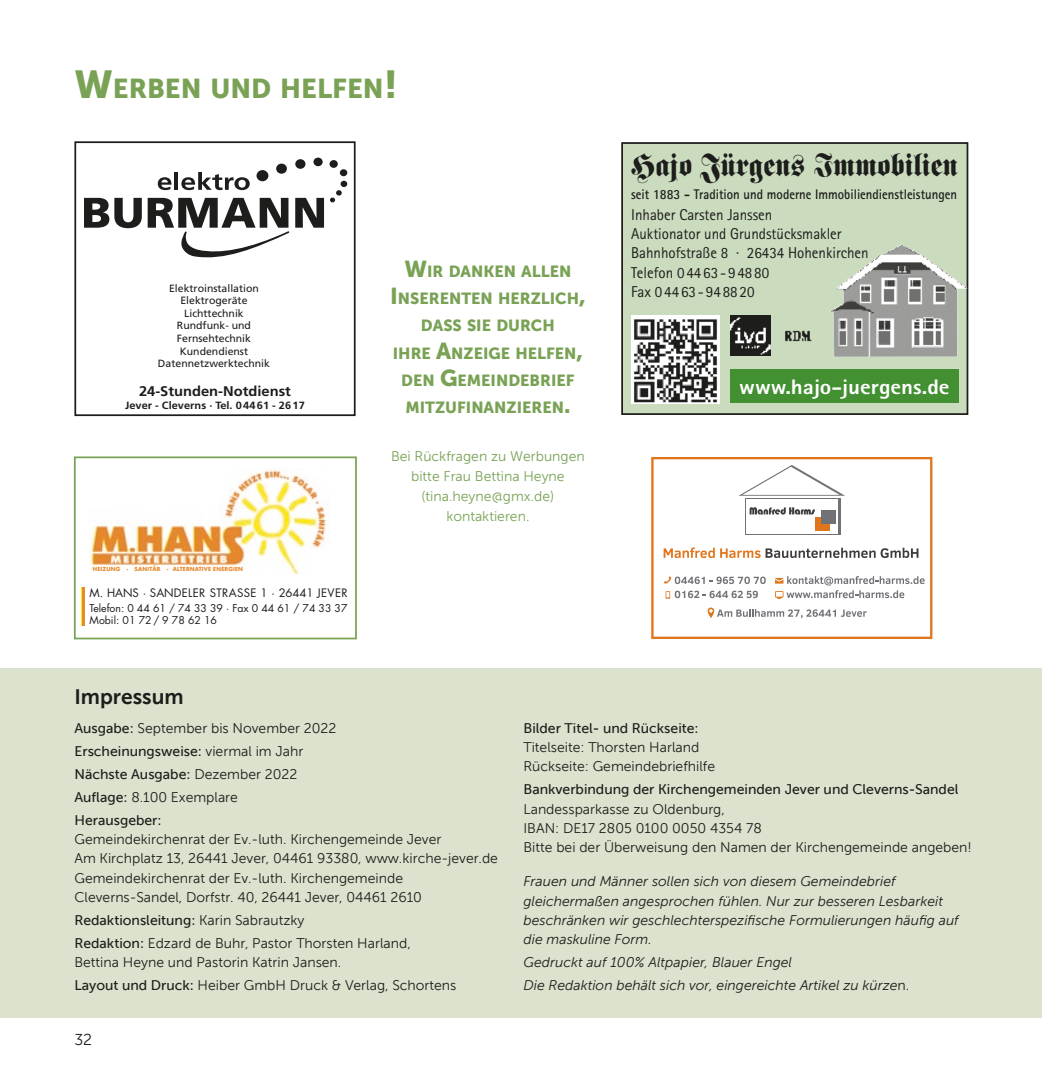
<style>
.page{position:relative;width:1042px;height:1092px;background:#fff}
.page>*{position:absolute;margin:0;border:0;box-sizing:border-box;transform-origin:0 0}
.t1{font:31.5px "Fette Fraktur LT Std";color:#1d1d1b;scale:.91 1}
.t2{font:26.95px "Museo Sans 900";color:#79a255}
.t3{font:800 21px "Rotis Sans Serif Std";color:#fff;scale:1.1 1}
.t4{font:21px "Museo Sans 700";color:#1d1d1b}
.t5{font:15.92px/27.3px "Museo Sans 900";color:#79a255;text-align:center}
.t6{font:15.75px/19.2px "Rotis Sans Serif Std";color:#1d1d1b;scale:.95 1}
.t7{font:15.75px "Museo Sans 300";color:#1d1d1b}
.t8{font:14px/19.2px "Museo Sans 300";color:#1d1d1b}
.t9{font:italic 14px/19.2px "Museo Sans 300";color:#1d1d1b}
.t10{font:14px/22.9px "Museo Sans 500";color:#1d1d1b}
.t11{font:14px/20.1px "Museo Sans 300";color:#79a255;text-align:center}
.t12{font:700 14px "Rotis Sans Serif Std";color:#1d1d1b;scale:.91 1}
.t13{font:700 14px "Frutiger LT Pro";color:#1d1d1b;scale:1.05 1}
.t14{font:11.38px "Futura";letter-spacing:.03em;color:#1d1d1b}
.t15{font:10.5px/12.6px "Frutiger LT Pro";color:#1d1d1b;text-align:center}
.t16{font:10.5px/11.9px "Futura";color:#1d1d1b}
.t17{font:700 10.5px "Frutiger LT Pro";color:#1d1d1b;scale:1.05 1}
.t18{font:700 5.42px "Futura";letter-spacing:.03em;color:#e7892e}
.s1{font-size:38.5px}
.s2{font-size:22.75px}
.s3{font-family:"Museo Sans 500"}
.s4{font-family:"Museo Sans 300"}
.s5{font-style:normal}
</style>
<div class="page">
<div style="left:622px;top:143px;width:345px;height:271px;background:#cadbbe"></div>
<div style="left:621px;top:142px;width:347px;height:273px;border:2px solid #1d1d1b"></div>
<img style="left:785px;top:330px;width:27px;height:12px">
<img style="left:730px;top:316px;width:40px;height:40px">
<img style="left:829px;top:244px;width:138px;height:113px">
<img style="left:631px;top:316px;width:88px;height:87px">
<div style="left:730px;top:369px;width:228px;height:34px;background:#439032"></div>
<hr style="left:81px;top:587px;width:3px;height:38px;background:#fce814">
<img style="left:90px;top:469px;width:237px;height:104px">
<hr style="left:83px;top:587px;width:2px;height:38px;background:#e7892e">
<div style="left:74px;top:456px;width:283px;height:183px;border:2px solid #79a255"></div>
<svg style="left:651px;top:457px;width:281px;height:181px"></svg>
<svg style="left:84px;top:198px;width:58px;height:30px"></svg>
<svg style="left:295px;top:198px;width:29px;height:30px"></svg>
<svg style="left:158px;top:177px;width:13px;height:13px"></svg>
<hr style="left:175px;top:172px;width:3px;height:18px;background:#1d1d1b">
<svg style="left:181px;top:172px;width:69px;height:18px"></svg>
<div style="left:256px;top:170px;width:12px;height:11px;background:#1d1d1b;border-radius:50%"></div>
<div style="left:276px;top:164px;width:11px;height:10px;background:#1d1d1b;border-radius:50%"></div>
<div style="left:295px;top:159px;width:10px;height:10px;background:#1d1d1b;border-radius:50%"></div>
<div style="left:313px;top:157px;width:10px;height:9px;background:#1d1d1b;border-radius:50%"></div>
<div style="left:329px;top:160px;width:9px;height:8px;background:#1d1d1b;border-radius:50%"></div>
<div style="left:340px;top:169px;width:7px;height:7px;background:#1d1d1b;border-radius:50%"></div>
<div style="left:340px;top:181px;width:7px;height:6px;background:#1d1d1b;border-radius:50%"></div>
<svg style="left:330px;top:190px;width:12px;height:12px"></svg>
<svg style="left:148px;top:198px;width:141px;height:60px"></svg>
<div style="left:74px;top:141px;width:282px;height:275px;border:2px solid #1d1d1b"></div>
<div style="left:0;top:667px;width:1042px;height:350px;background:#dbe2cd"></div>
<h2 class="t2" style="left:74px;top:73px;width:325px"><span class="s1">W</span>ERBEN UND HELFEN<span class="s1">!</span></h2>
<p class="t15" style="left:158px;top:281px;width:114px">Elektroinstallation<br>Elektrogeräte<br>Lichttechnik<br>Rundfunk- und<br>Fernsehtechnik<br>Kundendienst<br>Datennetzwerktechnik</p>
<p class="t13" style="left:139px;top:382px;width:146px">24-Stunden-Notdienst</p>
<p class="t17" style="left:125px;top:398px;width:173px">Jever - Cleverns · Tel. 04461 - 2617</p>
<p class="t18" style="left:93px;top:565px;width:152px">HEIZUNG · SANITÄR · ALTERNATIVE ENERGIEN</p>
<p class="t14" style="left:90px;top:584px;width:259px">M. HANS · SANDELER STRASSE 1 · 26441 JEVER</p>
<p class="t16" style="left:90px;top:602px;width:259px">Telefon: 0 44 61 / 74 33 39 · Fax 0 44 61 / 74 33 37<br>Mobil: 01 72 / 9 78 62 16</p>
<p class="t5" style="left:390px;top:257px;width:197px"><span class="s2">W</span>IR DANKEN ALLEN<br><span class="s2">I</span> NSERENTEN HERZLICH<span class="s2">,<br></span>DASS SIE DURCH<br>IHRE <span class="s2">A</span>NZEIGE HELFEN<span class="s2">,<br></span>DEN <span class="s2">G</span>EMEINDEBRIEF<br>MITZUFINANZIEREN<span class="s2">.</span></p>
<p class="t11" style="left:391px;top:446px;width:195px">Bei Rückfragen zu Werbungen bitte Frau Bettina Heyne (tina.heyne@gmx.de) kontaktieren.</p>
<h1 class="t1" style="left:631px;top:147px;width:361px">Hajo Jürgens Immobilien</h1>
<p class="t12" style="left:631px;top:185px;width:359px">seit 1883 - Tradition und moderne Immobiliendienstleistungen</p>
<p class="t6" style="left:631px;top:205px;width:252px">Inhaber Carsten Janssen<br>Auktionator und Grundstücksmakler<br>Bahnhofstraße 8 · 26434 Hohenkirchen<br>Telefon 044 63-94880<br>Fax 04463-948820</p>
<h3 class="t3" style="left:739px;top:373px;width:193px">www.hajo-juergens.de</h3>
<h3 class="t4" style="left:74px;top:685px;width:111px">Impressum</h3>
<p class="t8" style="left:74px;top:718px;width:263px"><span class="s3">Ausgabe:</span> September bis November 2022</p>
<p class="t10" style="left:74px;top:739px;width:230px">Erscheinungsweise: <span class="s4">viermal im Jahr<br></span>Nächste Ausgabe: <span class="s4">Dezember 2022</span></p>
<p class="t8" style="left:74px;top:787px;width:165px"><span class="s3">Auflage:</span> 8.100 Exemplare</p>
<p class="t10" style="left:74px;top:808px;width:89px">Herausgeber:</p>
<p class="t8" style="left:74px;top:829px;width:425px">Gemeindekirchenrat der Ev.- luth. Kirchengemeinde Jever<br>Am Kirchplatz 13, 26441 Jever, 04461 93380, www.kirche-jever.de Gemeindekirchenrat der Ev.- luth. Kirchengemeinde Cleverns-Sandel, Dorfstr. 40, 26441 Jever, 04461 2610</p>
<p class="t10" style="left:74px;top:908px;width:232px">Redaktionsleitung: <span class="s4">Karin Sabrautzky</span></p>
<p class="t8" style="left:74px;top:933px;width:338px"><span class="s3">Redaktion:</span> Edzard de Buhr, Pastor Thorsten Harland,<br>Bettina Heyne und Pastorin Katrin Jansen.</p>
<p class="t8" style="left:74px;top:975px;width:383px"><span class="s3">Layout und Druck:</span> Heiber GmbH Druck &amp; Verlag, Schortens</p>
<p class="t7" style="left:74px;top:1030px;width:19px">32</p>
<p class="t10" style="left:523px;top:716px;width:177px">Bilder Titel- und Rückseite:</p>
<p class="t8" style="left:523px;top:737px;width:193px">Titelseite: Thorsten Harland<br>Rückseite: Gemeindebriefhilfe</p>
<p class="t10" style="left:523px;top:778px;width:436px">Bankverbindung der Kirchengemeinden Jever und Cleverns-Sandel</p>
<p class="t8" style="left:523px;top:799px;width:450px">Landessparkasse zu Oldenburg,<br>IBAN: DE17 2805 0100 0050 4354 78<br>Bitte bei der Überweisung den Namen der Kirchengemeinde angeben!</p>
<p class="t9" style="left:523px;top:871px;width:437px">Frauen und Männer sollen sich von diesem Gemeindebrief gleichermaßen angesprochen fühlen. Nur zur besseren Lesbarkeit beschränken wir geschlechterspezifische Formulierungen häufig auf die maskuline Form.</p>
<p class="t9" style="left:523px;top:950px;width:387px;line-height:22.9px">Gedruckt auf 100% Altpapier, Blauer Engel<br>Die Redaktion behält sich vor, eingereichte Artikel zu kürze<span class="s5">n.</span></p>
</div>
